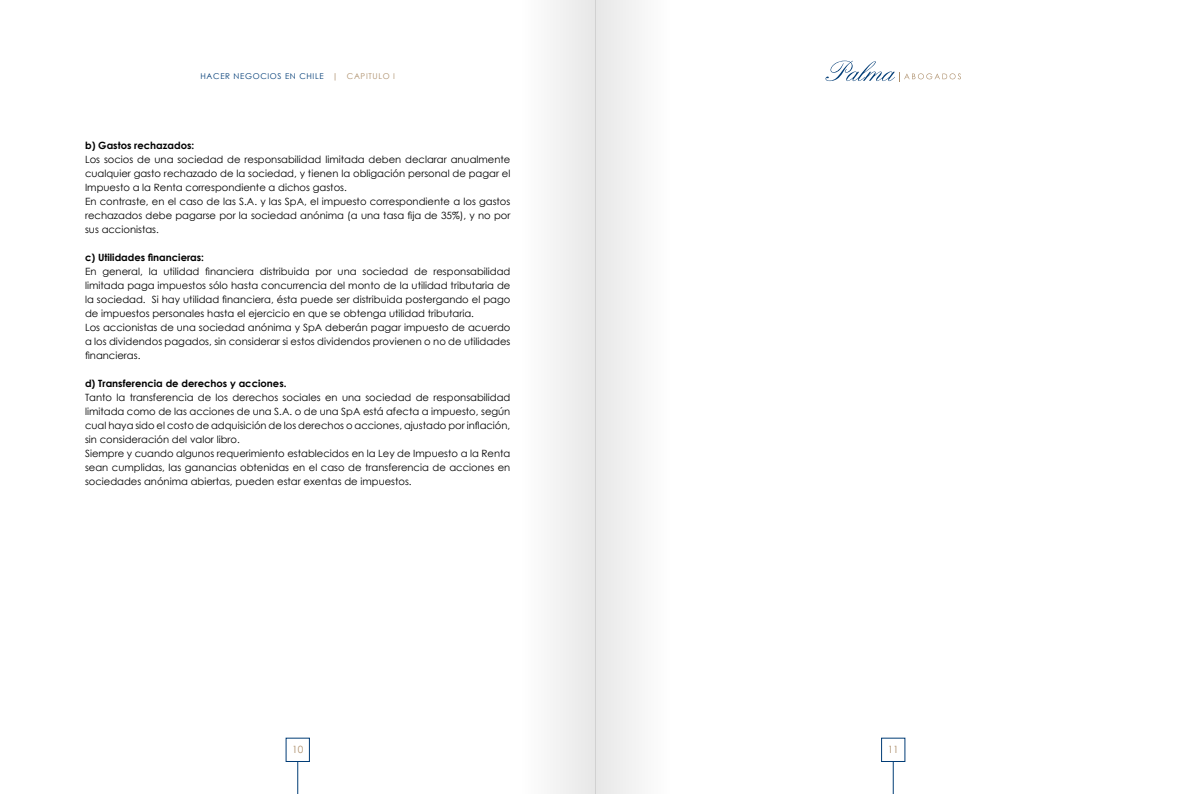
<style>
.page{position:relative;width:1191px;height:794px;background:#fff}
.page>*{position:absolute;margin:0;border:0;box-sizing:border-box;transform-origin:0 0}
.t1{font:10px/14px "Century Gothic";color:#000}
.t2{font:700 10px "Century Gothic";color:#000}
.t3{font:10px "Century Gothic";color:#ad8f6b}
.t4{font:8px "Century Gothic";letter-spacing:.08em;color:#003c76}
.s1{font-weight:700;color:#ad8f6b}
.s2{color:#ad8f6b}
</style>
<div class="page">
<svg style="left:825px;top:61px;width:136px;height:20px"></svg>
<hr style="left:297px;top:761px;width:1px;height:33px;background:#003c76">
<hr style="left:893px;top:761px;width:1px;height:33px;background:#003c76">
<div style="left:519px;top:0;width:76px;height:794px;background:#f3f3f3"></div>
<div style="left:595px;top:0;width:77px;height:794px;background:#f3f3f3"></div>
<p class="t4" style="left:200px;top:71px;width:196px">HACER NEGOCIOS EN CHILE <span class="s1">|</span> <span class="s2">CAPITULO I</span></p>
<p class="t2" style="left:85px;top:138px;width:111px">b) Gastos rechazados:</p>
<p class="t1" style="left:85px;top:152px;width:427px">Los socios de una sociedad de responsabilidad limitada deben declarar anualmente cualquier gasto rechazado de la sociedad, y tienen la obligación personal de pagar el Impuesto a la Renta correspondiente a dichos gastos.<br>En contraste, en el caso de las S.A. y las SpA, el impuesto correspondiente a los gastos rechazados debe pagarse por la sociedad anónima (a una tasa fija de 35%), y no por sus accionistas.</p>
<p class="t2" style="left:85px;top:250px;width:121px">c) Utilidades financieras:</p>
<p class="t1" style="left:85px;top:264px;width:427px">En general, la utilidad financiera distribuida por una sociedad de responsabilidad limitada paga impuestos sólo hasta concurrencia del monto de la utilidad tributaria de la sociedad. Si hay utilidad financiera, ésta puede ser distribuida postergando el pago de impuestos personales hasta el ejercicio en que se obtenga utilidad tributaria.<br>Los accionistas de una sociedad anónima y SpA deberán pagar impuesto de acuerdo a los dividendos pagados, sin considerar si estos dividendos provienen o no de utilidades financieras.</p>
<p class="t2" style="left:85px;top:376px;width:203px">d) Transferencia de derechos y acciones.</p>
<p class="t1" style="left:85px;top:390px;width:427px">Tanto la transferencia de los derechos sociales en una sociedad de responsabilidad limitada como de las acciones de una S.A. o de una SpA está afecta a impuesto, según cual haya sido el costo de adquisición de los derechos o acciones, ajustado por inflación, sin consideración del valor libro.<br>Siempre y cuando algunos requerimiento establecidos en la Ley de Impuesto a la Renta sean cumplidas, las ganancias obtenidas en el caso de transferencia de acciones en sociedades anónima abiertas, pueden estar exentas de impuestos.</p>
<p class="t3" style="left:292px;top:742px;width:13px">10</p>
<p class="t3" style="left:887px;top:742px;width:13px">11</p>
</div>
